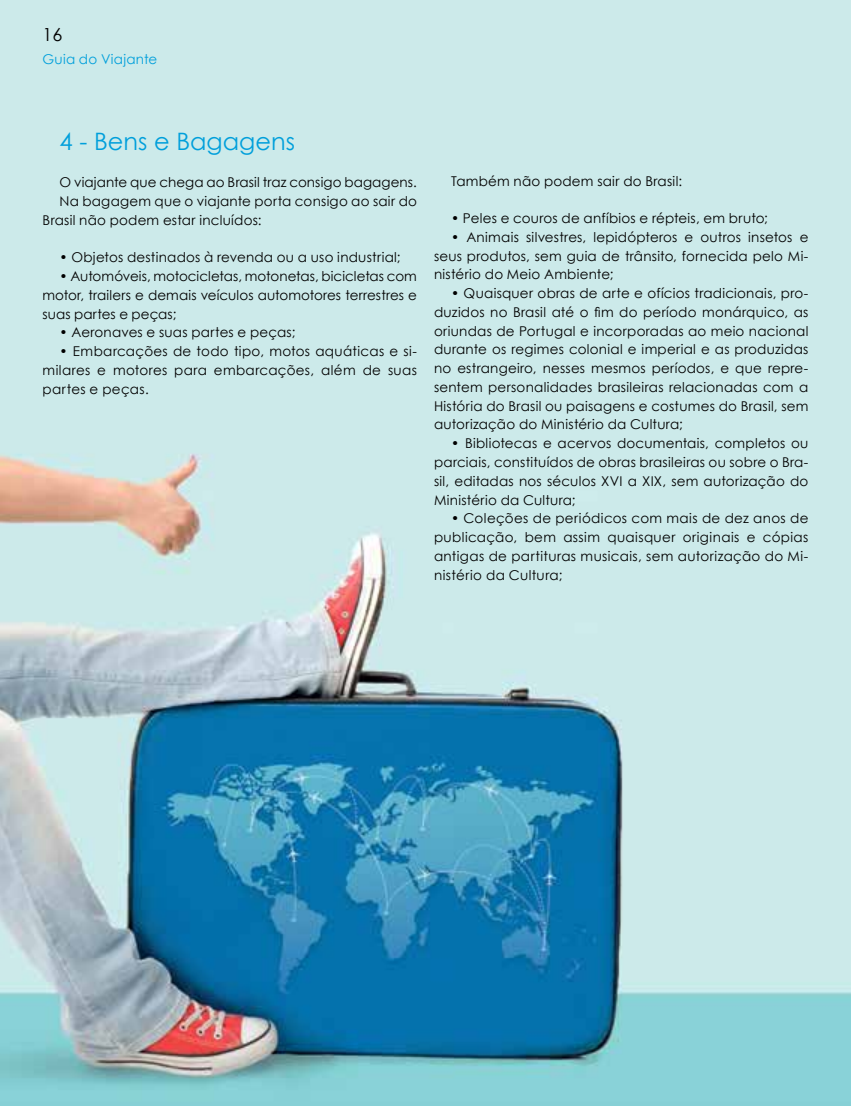
<style>
.page{position:relative;width:851px;height:1106px;background:#fff}
.page>*{position:absolute;margin:0;border:0;box-sizing:border-box;transform-origin:0 0}
.t1{font:24px "Century Gothic";color:#009fdb}
.t2{font:18px "Century Gothic";color:#000}
.t3{font:13.5px/18.8px "Century Gothic";letter-spacing:.015em;color:#000;text-align:justify}
.t4{font:13.5px "Century Gothic";letter-spacing:.02em;color:#009fdb}
</style>
<div class="page">
<img style="left:0;top:0;width:850px;height:1106px">
<h2 class="t2" style="left:43px;top:22px;width:21px">16</h2>
<p class="t4" style="left:43px;top:50px;width:116px">Guia do Viajante</p>
<h1 class="t1" style="left:60px;top:124px;width:237px">4 - Bens e Bagagens</h1>
<p class="t3" style="left:60px;top:173px;width:359px">O viajante que chega ao Brasil traz consigo bagagens.</p>
<p class="t3" style="left:60px;top:192px;width:359px">Na bagagem que o viajante porta consigo ao sair do</p>
<p class="t3" style="left:43px;top:210px;width:221px">Brasil não podem estar incluídos:</p>
<p class="t3" style="left:60px;top:248px;width:342px">• Objetos destinados à revenda ou a uso industrial;</p>
<p class="t3" style="left:43px;top:267px;width:376px;text-indent:17px">• Automóveis, motocicletas, motonetas, bicicletas com motor, trailers e demais veículos automotores terrestres e suas partes e peças;</p>
<p class="t3" style="left:60px;top:323px;width:237px">• Aeronaves e suas partes e peças;</p>
<p class="t3" style="left:43px;top:342px;width:376px;text-indent:17px">• Embarcações de todo tipo, motos aquáticas e si&shy;milares e motores para embarcações, além de suas partes e peças.</p>
<p class="t3" style="left:451px;top:171px;width:232px">Também não podem sair do Brasil:</p>
<p class="t3" style="left:451px;top:209px;width:318px">• Peles e couros de anfíbios e répteis, em bruto;</p>
<p class="t3" style="left:434px;top:227px;width:376px;text-indent:17px">• Animais silvestres, lepidópteros e outros insetos e seus produtos, sem guia de trânsito, fornecida pelo Mi&shy;nistério do Meio Ambiente;</p>
<p class="t3" style="left:434px;top:284px;width:376px;text-indent:17px">• Quaisquer obras de arte e ofícios tradicionais, pro&shy;duzidos no Brasil até o fim do período monárquico, as oriundas de Portugal e incorporadas ao meio nacional durante os regimes colonial e imperial e as produzidas no estrangeiro, nesses mesmos períodos, e que repre&shy;sentem personalidades brasileiras relacionadas com a História do Brasil ou paisagens e costumes do Brasil, sem autorização do Ministério da Cultura;</p>
<p class="t3" style="left:434px;top:434px;width:376px;text-indent:17px">• Bibliotecas e acervos documentais, completos ou parciais, constituídos de obras brasileiras ou sobre o Bra&shy;sil, editadas nos séculos XVI a XIX, sem autorização do Ministério da Cultura;</p>
<p class="t3" style="left:434px;top:509px;width:376px;text-indent:17px">• Coleções de periódicos com mais de dez anos de publicação, bem assim quaisquer originais e cópias antigas de partituras musicais, sem autorização do Mi&shy;nistério da Cultura;</p>
</div>
